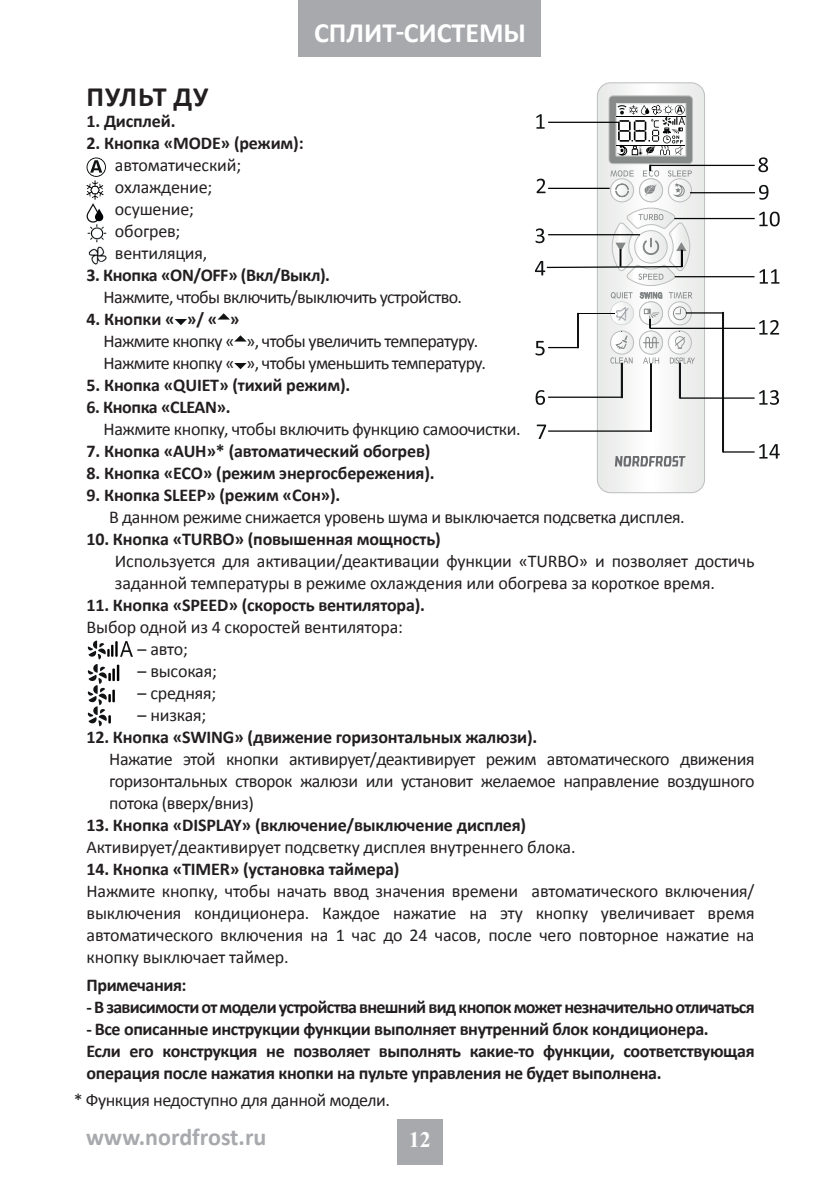
<style>
.page{position:relative;width:840px;height:1191px;background:#fff}
.page>*{position:absolute;margin:0;border:0;box-sizing:border-box;transform-origin:0 0}
.t1{font:700 28px "Calibri";color:#fff}
.t2{font:700 28px "Calibri";letter-spacing:.02em;color:#231f20}
.t3{font:700 24px "Calibri";color:#a8a9ad}
.t4{font:700 22px "Times New Roman";color:#fff}
.t5{font:18px/22px "Calibri";letter-spacing:-.02em;color:#231f20}
.t6{font:700 18px/22px "Calibri";letter-spacing:-.02em;color:#231f20}
.t7{font:700 18px "Calibri";letter-spacing:-.04em;color:#231f20}
</style>
<div class="page">
<div style="left:298px;top:0;width:243px;height:57px;background:#a8a9ad"></div>
<div style="left:397px;top:1119px;width:45px;height:45px;background:#a8a9ad"></div>
<svg style="left:174px;top:319px;width:13px;height:6px"></svg>
<svg style="left:218px;top:313px;width:12px;height:6px"></svg>
<svg style="left:235px;top:335px;width:11px;height:6px"></svg>
<svg style="left:234px;top:363px;width:12px;height:6px"></svg>
<svg style="left:86px;top:157px;width:20px;height:20px"></svg>
<svg style="left:87px;top:158px;width:18px;height:18px"></svg>
<svg style="left:90px;top:160px;width:12px;height:13px"></svg>
<svg style="left:86px;top:180px;width:18px;height:43px"></svg>
<img style="left:87px;top:224px;width:19px;height:19px">
<img style="left:88px;top:246px;width:18px;height:18px">
<svg style="left:88px;top:640px;width:45px;height:86px"></svg>
<svg style="left:536px;top:114px;width:8px;height:15px"></svg>
<svg style="left:759px;top:269px;width:20px;height:15px"></svg>
<svg style="left:759px;top:212px;width:20px;height:14px"></svg>
<svg style="left:759px;top:185px;width:9px;height:15px"></svg>
<svg style="left:758px;top:157px;width:9px;height:15px"></svg>
<svg style="left:536px;top:424px;width:10px;height:15px"></svg>
<svg style="left:598px;top:83px;width:106px;height:410px"></svg>
<div style="left:596px;top:82px;width:108px;height:411px;border:1px solid #bcbebf;border-radius:13px"></div>
<div style="left:608px;top:96px;width:84px;height:68px;background:#868b8a;border-radius:4px"></div>
<div style="left:608px;top:96px;width:84px;height:68px;border:1px solid #bcbebf;border-radius:4px"></div>
<div style="left:615px;top:103px;width:70px;height:53px;border:1px solid #d1d2d2"></div>
<hr style="left:616px;top:116px;width:69px;height:1px;background:#020305">
<hr style="left:616px;top:145px;width:69px;height:1px;background:#020305">
<svg style="left:616px;top:105px;width:68px;height:51px;background:#bebebe"></svg>
<div style="left:721px;top:312px;width:2px;height:140px;border:1px solid #111314"></div>
<hr style="left:679px;top:397px;width:75px;height:2px;background:#040606">
<hr style="left:722px;top:451px;width:32px;height:1px;background:#040606">
<hr style="left:548px;top:122px;width:70px;height:1px;background:#040606">
<hr style="left:689px;top:192px;width:65px;height:1px;background:#040606">
<hr style="left:674px;top:276px;width:80px;height:1px;background:#040606">
<hr style="left:649px;top:328px;width:105px;height:1px;background:#040606">
<hr style="left:548px;top:396px;width:74px;height:2px;background:#040606">
<hr style="left:674px;top:218px;width:80px;height:1px;background:#040606">
<div style="left:620px;top:363px;width:2px;height:35px;border:1px solid #111314"></div>
<div style="left:678px;top:363px;width:2px;height:35px;border:1px solid #111314"></div>
<hr style="left:685px;top:312px;width:37px;height:1px;background:#040606">
<hr style="left:649px;top:165px;width:105px;height:1px;background:#040606">
<div style="left:649px;top:363px;width:2px;height:69px;border:1px solid #111314"></div>
<svg style="left:534px;top:165px;width:160px;height:199px"></svg>
<svg style="left:535px;top:390px;width:9px;height:15px"></svg>
<svg style="left:759px;top:320px;width:19px;height:14px"></svg>
<svg style="left:759px;top:444px;width:20px;height:14px"></svg>
<svg style="left:759px;top:390px;width:19px;height:15px"></svg>
<hr style="left:548px;top:430px;width:103px;height:2px;background:#040606">
<svg style="left:614px;top:456px;width:71px;height:10px"></svg>
<h1 class="t2" style="left:86px;top:79px;width:123px">ПУЛЬТ ДУ</h1>
<h1 class="t1" style="left:314px;top:15px;width:213px">СПЛИТ-СИСТЕМЫ</h1>
<p class="t6" style="left:86px;top:110px;width:90px">1. Дисплей.</p>
<p class="t6" style="left:86px;top:132px;width:218px">2. Кнопка «MODE» (режим):</p>
<p class="t5" style="left:115px;top:154px;width:128px">автоматический; охлаждение; осушение; обогрев; вентиляция,</p>
<p class="t6" style="left:86px;top:264px;width:245px">3. Кнопка «ON/OFF» (Вкл/Выкл).</p>
<p class="t5" style="left:103px;top:286px;width:360px">Нажмите, чтобы включить/выключить устройство.</p>
<p class="t6" style="left:86px;top:308px;width:154px">4. Кнопки « »/ « »</p>
<p class="t5" style="left:103px;top:330px;width:383px">Нажмите кнопку « », чтобы увеличить температуру.<br>Нажмите кнопку « », чтобы уменьшить температуру.</p>
<p class="t6" style="left:86px;top:374px;width:265px">5. Кнопка «QUIET» (тихий режим).</p>
<p class="t6" style="left:86px;top:396px;width:145px">6. Кнопка «CLEAN».</p>
<p class="t5" style="left:103px;top:418px;width:418px">Нажмите кнопку, чтобы включить функцию самоочистки.</p>
<p class="t6" style="left:86px;top:440px;width:345px">7. Кнопка «AUH»* (автоматический обогрев)</p>
<p class="t6" style="left:86px;top:462px;width:349px">8. Кнопка «ЕСО» (режим энергосбережения).</p>
<p class="t6" style="left:86px;top:484px;width:255px">9. Кнопка SLEEP» (режим «Сон»).</p>
<p class="t5" style="left:109px;top:506px;width:576px">В данном режиме снижается уровень шума и выключается подсветка дисплея.</p>
<p class="t6" style="left:86px;top:528px;width:355px">10. Кнопка «ТURBO» (повышенная мощность)</p>
<p class="t5" style="left:115px;top:550px;width:640px">Используется для активации/деактивации функции «ТURBO» и позволяет достичь заданной температуры в режиме охлаждения или обогрева за короткое время.</p>
<p class="t6" style="left:86px;top:594px;width:340px">11. Кнопка «SPEED» (скорость вентилятора).</p>
<p class="t5" style="left:86px;top:616px;width:318px">Выбор одной из 4 скоростей вентилятора:</p>
<p class="t5" style="left:137px;top:638px;width:52px">– авто;</p>
<p class="t5" style="left:137px;top:660px;width:81px">– высокая;</p>
<p class="t5" style="left:137px;top:682px;width:80px">– средняя;</p>
<p class="t5" style="left:137px;top:704px;width:70px">– низкая;</p>
<p class="t6" style="left:86px;top:726px;width:452px">12. Кнопка «SWING» (движение горизонтальных жалюзи).</p>
<p class="t5" style="left:109px;top:748px;width:646px;text-align:justify">Нажатие этой кнопки активирует/деактивирует режим автоматического движения горизонтальных створок жалюзи или установит желаемое направление воздушного потока (вверх/вниз)</p>
<p class="t6" style="left:86px;top:814px;width:441px">13. Кнопка «DISPLAY» (включение/выключение дисплея)</p>
<p class="t5" style="left:86px;top:836px;width:490px">Активирует/деактивирует подсветку дисплея внутреннего блока.</p>
<p class="t6" style="left:86px;top:858px;width:314px">14. Кнопка «ТIMER» (установка таймера)</p>
<p class="t5" style="left:86px;top:880px;width:669px;text-align:justify">Нажмите кнопку, чтобы начать ввод значения времени автоматического включения/ выключения кондиционера. Каждое нажатие на эту кнопку увеличивает время автоматического включения на 1 час до 24 часов, после чего повторное нажатие на кнопку выключает таймер.</p>
<p class="t6" style="left:86px;top:974px;width:101px">Примечания:</p>
<p class="t7" style="left:86px;top:995px;width:669px">- В зависимости от модели устройства внешний вид кнопок может незначительно отличаться</p>
<p class="t6" style="left:86px;top:1018px;width:669px">- Все описанные инструкции функции выполняет внутренний блок кондиционера.<br>Если его конструкция не позволяет выполнять какие-то функции, соответствующая операция после нажатия кнопки на пульте управления не будет выполнена.</p>
<p class="t5" style="left:74px;top:1088px;width:317px">* Функция недоступно для данной модели.</p>
<h2 class="t3" style="left:86px;top:1122px;width:182px">www.nordfrost.ru</h2>
<p class="t4" style="left:409px;top:1124px;width:23px">12</p>
</div>
